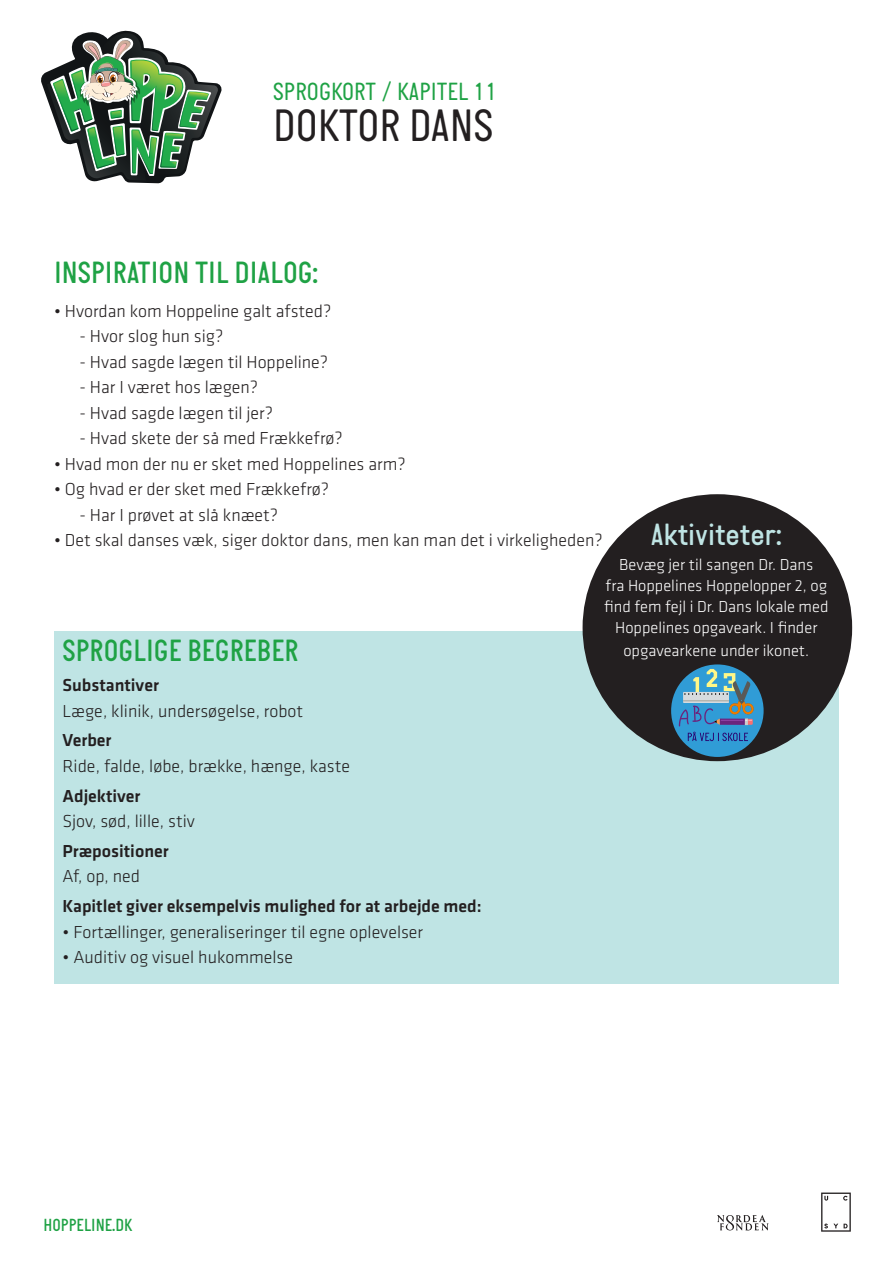
<style>
.page{position:relative;width:893px;height:1263px;background:#fff}
.page>*{position:absolute;margin:0;border:0;box-sizing:border-box;transform-origin:0 0}
.Overskrift{font:46.5px "Italian Plate";color:#231f20}
.t1{font:500 31.5px "Italian Plate";color:#1fa245}
.t2{font:500 31.5px "Italian Plate";color:#bfe4e4}
.Overskrift-2{font:25.5px "Italian Plate";color:#1fa245}
.Brødtekst{font:300 18px "Klavika";color:#231f20}
.Brødtekst-2{font:500 18px "Klavika";color:#231f20}
.t3{font:500 18px "Italian Plate";color:#1fa245}
.Brødtekst-3{font:300 16.5px/21px "Klavika";color:#fff;text-align:center}
</style>
<div class="page">
<svg style="left:821px;top:1192px;width:30px;height:40px"></svg>
<svg style="left:717px;top:1215px;width:51px;height:15px"></svg>
<svg style="left:41px;top:31px;width:181px;height:152px"></svg>
<div style="left:54px;top:631px;width:785px;height:353px;background:#bfe4e4"></div>
<div style="left:583px;top:494px;width:269px;height:267px;background:#231f20;border-radius:50%"></div>
<div style="left:671px;top:664px;width:93px;height:93px;background:#309cd6;border-radius:50%"></div>
<svg style="left:679px;top:669px;width:75px;height:72px"></svg>
<hr style="left:683px;top:700px;width:46px;height:1px;background:#a3a399">
<p class="Overskrift-2" style="left:273px;top:77px;width:225px">SPROGKORT / KAPITEL 11</p>
<p class="Overskrift" style="left:273px;top:98px;width:222px">DOKTOR DANS</p>
<p class="t1" style="left:54px;top:255px;width:266px">INSPIRATION TIL DIALOG:</p>
<p class="Brødtekst" style="left:54px;top:300px;width:279px">• Hvordan kom Hoppeline galt afsted?</p>
<p class="Brødtekst" style="left:80px;top:326px;width:145px">- Hvor slog hun sig?</p>
<p class="Brødtekst" style="left:80px;top:351px;width:250px">- Hvad sagde lægen til Hoppeline?</p>
<p class="Brødtekst" style="left:80px;top:377px;width:180px">- Har I været hos lægen?</p>
<p class="Brødtekst" style="left:80px;top:402px;width:195px">- Hvad sagde lægen til jer?</p>
<p class="Brødtekst" style="left:80px;top:428px;width:265px">- Hvad skete der så med Frækkefrø?</p>
<p class="Brødtekst" style="left:54px;top:453px;width:353px">• Hvad mon der nu er sket med Hoppelines arm?</p>
<p class="Brødtekst" style="left:54px;top:479px;width:277px">• Og hvad er der sket med Frækkefrø?</p>
<p class="Brødtekst" style="left:80px;top:504px;width:200px">- Har I prøvet at slå knæet?</p>
<p class="Brødtekst" style="left:54px;top:530px;width:550px">• Det skal danses væk, siger doktor dans, men kan man det i virkeligheden?</p>
<p class="t2" style="left:651px;top:517px;width:133px">Aktiviteter:</p>
<p class="Brødtekst-3" style="left:619px;top:554px;width:196px">Bevæg jer til sangen Dr. Dans</p>
<p class="Brødtekst-3" style="left:605px;top:575px;width:223px">fra Hoppelines Hoppelopper 2, og</p>
<p class="Brødtekst-3" style="left:604px;top:596px;width:226px">find fem fejl i Dr. Dans lokale med<br>Hoppelines opgaveark. I finder</p>
<p class="Brødtekst-3" style="left:623px;top:639px;width:187px">opgavearkene under ikonet.</p>
<p class="t1" style="left:63px;top:633px;width:238px">SPROGLIGE BEGREBER</p>
<p class="Brødtekst-2" style="left:63px;top:673px;width:98px">Substantiver</p>
<p class="Brødtekst" style="left:63px;top:700px;width:242px">Læge, klinik, undersøgelse, robot</p>
<p class="Brødtekst-2" style="left:63px;top:728px;width:51px">Verber</p>
<p class="Brødtekst" style="left:63px;top:755px;width:289px">Ride, falde, løbe, brække, hænge, kaste</p>
<p class="Brødtekst-2" style="left:63px;top:783px;width:80px">Adjektiver</p>
<p class="Brødtekst" style="left:63px;top:810px;width:134px">Sjov, sød, lille, stiv</p>
<p class="Brødtekst-2" style="left:63px;top:839px;width:108px">Præpositioner</p>
<p class="Brødtekst" style="left:63px;top:866px;width:79px">Af, op, ned</p>
<p class="Brødtekst-2" style="left:63px;top:894px;width:421px">Kapitlet giver eksempelvis mulighed for at arbejde med:</p>
<p class="Brødtekst" style="left:63px;top:921px;width:362px">• Fortællinger, generaliseringer til egne oplevelser</p>
<p class="Brødtekst" style="left:63px;top:946px;width:232px">• Auditiv og visuel hukommelse</p>
<p class="t3" style="left:43px;top:1215px;width:90px">HOPPELINE.DK</p>
</div>
